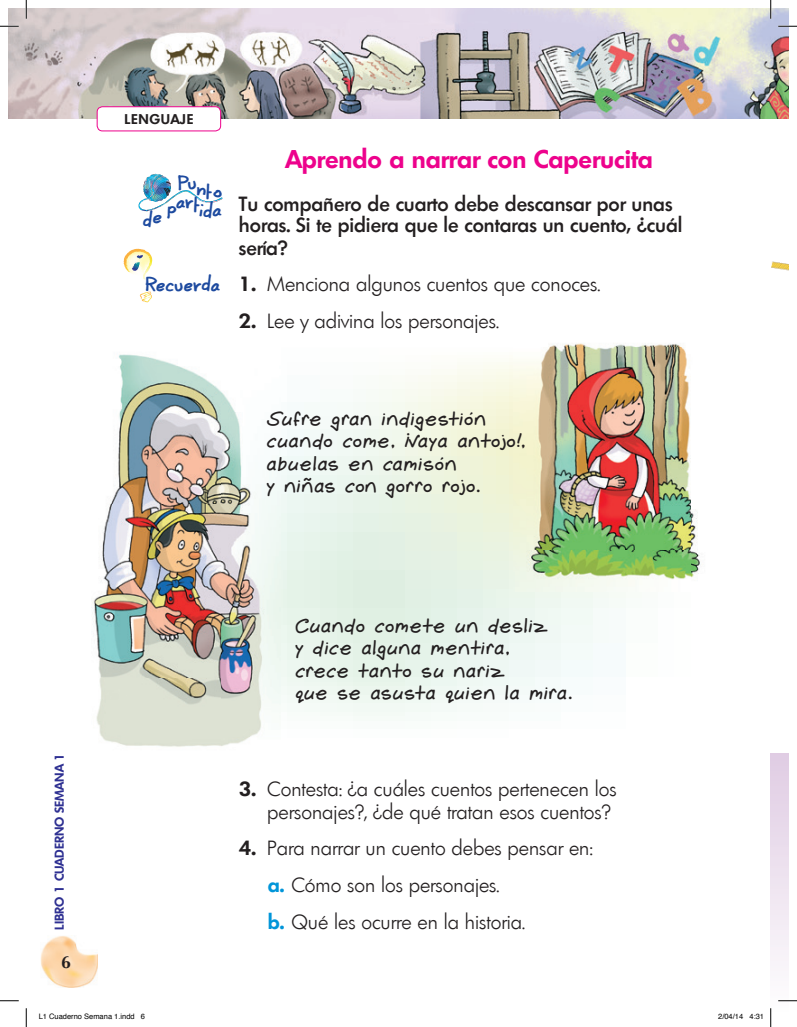
<style>
.page{position:relative;width:797px;height:1027px;background:#fff}
.page>*{position:absolute;margin:0;border:0;box-sizing:border-box;transform-origin:0 0}
.t1{font:600 25px "Limerick";color:#ed028c}
.t2{font:300 20px/36.6px "Limerick";color:#231f20;text-align:right}
.t3{font:20px/22.5px "Gemelli";color:#231f20}
.t4{font:500 20px/21.9px "Limerick";color:#231f20}
.t5{font:700 17.5px "Optima";color:#231f20}
.t6{font:15px "Coert Schrift Dik";color:#1d4a9f}
.t7{font:600 13.75px "Limerick";letter-spacing:.05em;color:#231f20}
.t8{font:600 12.5px "Limerick";color:#2e3092}
.t9{font:7.5px "Helvetica";color:#000}
.s1{font-weight:600}
.s2{font-weight:600;color:#0095d9}
</style>
<div class="page">
<img style="left:41px;top:936px;width:57px;height:51px">
<div style="left:770px;top:753px;width:18px;height:265px;background:linear-gradient(to bottom,#e0cce3,#fdfdfd)"></div>
<img style="left:9px;top:9px;width:779px;height:109px">
<svg style="left:281px;top:358px;width:328px;height:358px"></svg>
<svg style="left:140px;top:291px;width:12px;height:12px"></svg>
<svg style="left:123px;top:249px;width:28px;height:31px"></svg>
<img style="left:138px;top:173px;width:85px;height:39px">
<img style="left:549px;top:343px;width:135px;height:5px">
<img style="left:690px;top:458px;width:10px;height:120px">
<img style="left:513px;top:348px;width:177px;height:243px">
<img style="left:111px;top:354px;width:110px;height:150px">
<img style="left:92px;top:504px;width:129px;height:174px">
<img style="left:96px;top:678px;width:125px;height:69px">
<img style="left:221px;top:391px;width:60px;height:355px">
<img style="left:771px;top:261px;width:17px;height:10px">
<div style="left:97px;top:107px;width:124px;height:24px;background:#fff;border-radius:5px"></div>
<div style="left:97px;top:106px;width:124px;height:25px;border:1px solid #ed028c;border-radius:5px"></div>
<svg style="left:0;top:25px;width:19px;height:2px"></svg>
<svg style="left:778px;top:25px;width:19px;height:2px"></svg>
<svg style="left:0;top:1000px;width:19px;height:1px"></svg>
<svg style="left:778px;top:1000px;width:19px;height:1px"></svg>
<svg style="left:25px;top:0;width:2px;height:19px"></svg>
<svg style="left:25px;top:1008px;width:2px;height:19px"></svg>
<svg style="left:770px;top:0;width:1px;height:19px"></svg>
<svg style="left:770px;top:1008px;width:1px;height:19px"></svg>
<p class="t8" style="left:51px;top:930px;width:179px;rotate:-90deg">LIBRO 1 CUADERNO SEMANA 1</p>
<p class="t5" style="left:61px;top:952px;width:11px">6</p>
<p class="t7" style="left:124px;top:111px;width:70px">LENGUAJE</p>
<p class="t6" style="left:178px;top:182px;width:46px">P nto</p>
<p class="t6" style="left:188px;top:175px;width:11px">u</p>
<p class="t6" style="left:168px;top:197px;width:20px">pa</p>
<p class="t6" style="left:194px;top:202px;width:30px">tda</p>
<p class="t6" style="left:186px;top:194px;width:10px">r</p>
<p class="t6" style="left:200px;top:202px;width:6px">i</p>
<p class="t6" style="left:143px;top:213px;width:11px">d</p>
<p class="t6" style="left:153px;top:209px;width:11px">e</p>
<p class="t6" style="left:146px;top:277px;width:77px">Recuerda</p>
<p class="t1" style="left:286px;top:143px;width:368px">Aprendo a narrar con Caperucita</p>
<p class="t4" style="left:239px;top:193px;width:445px">Tu compañero de cuarto debe descansar por unas horas. Si te pidiera que le contaras un cuento, ¿cuál sería?</p>
<p class="t2" style="left:239px;top:266px;width:363px"><span class="s1">1.</span> Menciona algunos cuentos que conoces.</p>
<p class="t2" style="left:239px;top:303px;width:261px"><span class="s1">2.</span> Lee y adivina los personajes.</p>
<p class="t3" style="left:267px;top:408px;width:260px">Sufre gran indigestión cuando come, ¡vaya antojo!, abuelas en camisón<br>y niñas con gorro rojo.</p>
<p class="t3" style="left:296px;top:615px;width:279px">Cuando comete un desliz<br>y dice alguna mentira,<br>crece tanto su nariz<br>que se asusta quien la mira.</p>
<p class="t2" style="left:239px;top:778px;width:379px;line-height:22.5px"><span class="s1">3.</span> Contesta: ¿a cuáles cuentos pertenecen los personajes?, ¿de qué tratan esos cuentos?</p>
<p class="t2" style="left:268px;top:830px;width:326px;text-align:left;text-indent:-29px"><span class="s1">4.</span> Para narrar un cuento debes pensar en: <span class="s2">a.</span> Cómo son los personajes.<br><span class="s2">b.</span> Qué les ocurre en la historia.</p>
<p class="t9" style="left:39px;top:1011px;width:108px">L1 Cuaderno Semana 1.indd 6</p>
<p class="t9" style="left:718px;top:1011px;width:47px">2/04/14 4:31</p>
</div>
